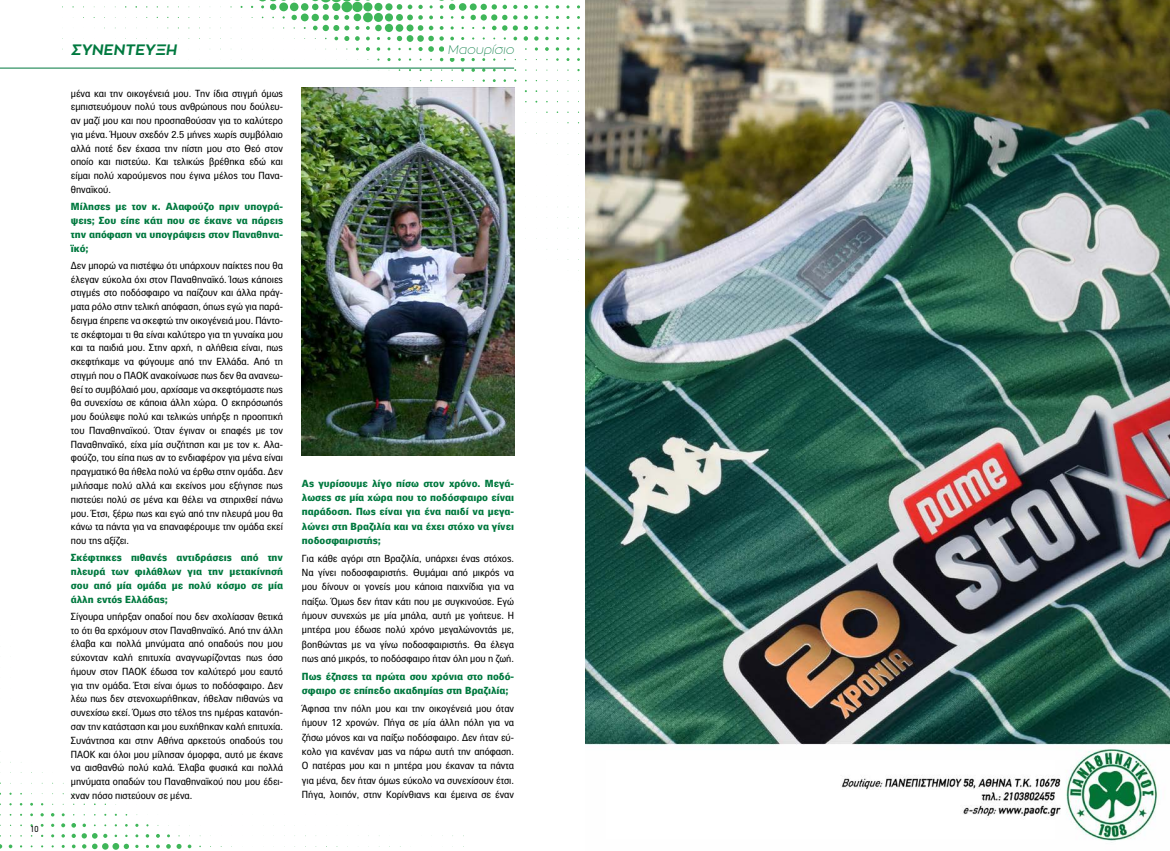
<style>
.page{position:relative;width:1170px;height:851px;background:#fff}
.page>*{position:absolute;margin:0;border:0;box-sizing:border-box;transform-origin:0 0}
.t1{font:700 15px "Zona Pro";color:#00793f}
.t2{font:100 12.5px "Zona Pro";color:#00793f}
.t3{font:10px/13.8px "PF Paperback";color:#000;text-align:justify}
.t4{font:900 10px/13.8px "PF Paperback";color:#00793f;text-align:justify}
.t5{font:8.75px "PF Din Text";color:#000}
</style>
<div class="page">
<div style="left:374px;top:3px;width:8px;height:8px;background:#3fb659;border-radius:50%"></div>
<div style="left:385px;top:3px;width:7px;height:8px;background:#3fb659;border-radius:50%"></div>
<div style="left:459px;top:3px;width:7px;height:8px;background:#3fb659;border-radius:50%"></div>
<div style="left:469px;top:3px;width:7px;height:7px;background:#3fb659;border-radius:50%"></div>
<div style="left:480px;top:4px;width:7px;height:6px;background:#3fb659;border-radius:50%"></div>
<svg style="left:534px;top:5px;width:4px;height:4px"></svg>
<svg style="left:555px;top:5px;width:4px;height:4px"></svg>
<svg style="left:374px;top:13px;width:9px;height:9px"></svg>
<div style="left:385px;top:13px;width:8px;height:8px;background:#3fb659;border-radius:50%"></div>
<svg style="left:470px;top:15px;width:6px;height:5px"></svg>
<div style="left:480px;top:14px;width:7px;height:7px;background:#3fb659;border-radius:50%"></div>
<svg style="left:534px;top:16px;width:4px;height:3px"></svg>
<div style="left:385px;top:24px;width:8px;height:8px;background:#3fb659;border-radius:50%"></div>
<svg style="left:534px;top:26px;width:4px;height:4px"></svg>
<svg style="left:545px;top:26px;width:3px;height:4px"></svg>
<svg style="left:251px;top:0;width:130px;height:41px"></svg>
<svg style="left:491px;top:4px;width:37px;height:37px"></svg>
<svg style="left:534px;top:36px;width:4px;height:5px"></svg>
<svg style="left:366px;top:47px;width:4px;height:4px"></svg>
<svg style="left:376px;top:47px;width:4px;height:4px"></svg>
<svg style="left:535px;top:47px;width:3px;height:4px"></svg>
<svg style="left:545px;top:47px;width:3px;height:4px"></svg>
<svg style="left:555px;top:47px;width:4px;height:4px"></svg>
<svg style="left:396px;top:0;width:68px;height:62px"></svg>
<svg style="left:471px;top:58px;width:4px;height:3px"></svg>
<svg style="left:188px;top:844px;width:3px;height:4px"></svg>
<svg style="left:166px;top:843px;width:15px;height:5px"></svg>
<svg style="left:156px;top:844px;width:4px;height:4px"></svg>
<svg style="left:124px;top:843px;width:5px;height:5px"></svg>
<svg style="left:112px;top:842px;width:7px;height:7px"></svg>
<svg style="left:72px;top:844px;width:4px;height:4px"></svg>
<svg style="left:9px;top:844px;width:3px;height:4px"></svg>
<svg style="left:156px;top:834px;width:4px;height:3px"></svg>
<svg style="left:72px;top:833px;width:4px;height:4px"></svg>
<svg style="left:82px;top:823px;width:25px;height:26px"></svg>
<svg style="left:71px;top:823px;width:5px;height:4px"></svg>
<svg style="left:61px;top:823px;width:4px;height:4px"></svg>
<div style="left:444px;top:43px;width:78px;height:14px;background:#fff"></div>
<img style="left:585px;top:0;width:584px;height:841px">
<hr style="left:0;top:68px;width:514px;height:1px;background:#00793f">
<img style="left:302px;top:88px;width:212px;height:367px">
<p class="t5" style="left:30px;top:823px;width:10px">10</p>
<h1 class="t1" style="left:71px;top:40px;width:110px">ΣΥΝΈΝΤΕΥΞΗ</h1>
<p class="t2" style="left:447px;top:42px;width:70px">Μαουρίσιο</p>
<p class="t3" style="left:71px;top:86px;width:214px">μένα και την οικογένειά μου. Την ίδια στιγμή όμως εμπιστευόμουν πολύ τους ανθρώπους που δούλευ&shy;αν μαζί μου και που προσπαθούσαν για το καλύτερο για μένα. Ήμουν σχεδόν 2.5 μήνες χωρίς συμβόλαιο αλλά ποτέ δεν έχασα την πίστη μου στο Θεό στον οποίο και πιστεύω. Και τελικώς βρέθηκα εδώ και είμαι πολύ χαρούμενος που έγινα μέλος του Πανα&shy;θηναϊκού.</p>
<p class="t4" style="left:71px;top:199px;width:214px">Μίλησες με τον κ. Αλαφούζο πριν υπογρά&shy;ψεις; Σου είπε κάτι που σε έκανε να πάρεις την απόφαση να υπογράψεις στον Παναθηνα&shy;ϊκό;</p>
<p class="t3" style="left:71px;top:258px;width:214px">Δεν μπορώ να πιστέψω ότι υπάρχουν παίκτες που θα έλεγαν εύκολα όχι στον Παναθηναϊκό. Ίσως κάποιες στιγμές στο ποδόσφαιρο να παίζουν και άλλα πράγ&shy;ματα ρόλο στην τελική απόφαση, όπως εγώ για παρά&shy;δειγμα έπρεπε να σκεφτώ την οικογένειά μου. Πάντο&shy;τε σκέφτομαι τι θα είναι καλύτερο για τη γυναίκα μου και τα παιδιά μου. Στην αρχή, η αλήθεια είναι, πως σκεφτήκαμε να φύγουμε από την Ελλάδα. Από τη στιγμή που ο ΠΑΟΚ ανακοίνωσε πως δεν θα ανανεω&shy;θεί το συμβόλαιό μου, αρχίσαμε να σκεφτόμαστε πως θα συνεχίσω σε κάποια άλλη χώρα. Ο εκπρόσωπός μου δούλεψε πολύ και τελικώς υπήρξε η προοπτική του Παναθηναϊκού. Όταν έγιναν οι επαφές με τον Παναθηναϊκό, είχα μία συζήτηση και με τον κ. Αλα&shy;φούζο, του είπα πως αν το ενδιαφέρον για μένα είναι πραγματικό θα ήθελα πολύ να έρθω στην ομάδα. Δεν μιλήσαμε πολύ αλλά και εκείνος μου εξήγησε πως πιστεύει πολύ σε μένα και θέλει να στηριχθεί πάνω μου. Έτσι, ξέρω πως και εγώ από την πλευρά μου θα κάνω τα πάντα για να επαναφέρουμε την ομάδα εκεί που της αξίζει.</p>
<p class="t4" style="left:71px;top:550px;width:214px">Σκέφτηκες πιθανές αντιδράσεις από την πλευρά των φιλάθλων για την μετακίνησή σου από μία ομάδα με πολύ κόσμο σε μία άλλη εντός Ελλάδας;</p>
<p class="t3" style="left:71px;top:609px;width:214px">Σίγουρα υπήρξαν οπαδοί που δεν σχολίασαν θετικά το ότι θα ερχόμουν στον Παναθηναϊκό. Από την άλλη έλαβα και πολλά μηνύματα από οπαδούς που μου εύχονταν καλή επιτυχία αναγνωρίζοντας πως όσο ήμουν στον ΠΑΟΚ έδωσα τον καλύτερό μου εαυτό για την ομάδα. Έτσι είναι όμως το ποδόσφαιρο. Δεν λέω πως δεν στενοχωρήθηκαν, ήθελαν πιθανώς να συνεχίσω εκεί. Όμως στο τέλος της ημέρας κατανόη&shy;σαν την κατάσταση και μου ευχήθηκαν καλή επιτυχία.<br>Συνάντησα και στην Αθήνα αρκετούς οπαδούς του ΠΑΟΚ και όλοι μου μίλησαν όμορφα, αυτό με έκανε να αισθανθώ πολύ καλά. Έλαβα φυσικά και πολλά μηνύματα οπαδών του Παναθηναϊκού που μου έδει&shy;χναν πόσο πιστεύουν σε μένα.</p>
<p class="t4" style="left:302px;top:475px;width:214px;line-height:14.2px">Ας γυρίσουμε λίγο πίσω στον χρόνο. Μεγά&shy;λωσες σε μία χώρα που το ποδόσφαιρο είναι παράδοση. Πως είναι για ένα παιδί να μεγα&shy;λώνει στη Βραζιλία και να έχει στόχο να γίνει ποδοσφαιριστής;</p>
<p class="t3" style="left:302px;top:550px;width:214px;line-height:14.2px">Για κάθε αγόρι στη Βραζιλία, υπάρχει ένας στόχος.<br>Να γίνει ποδοσφαιριστής. Θυμάμαι από μικρός να μου δίνουν οι γονείς μου κάποια παιχνίδια για να παίξω. Όμως δεν ήταν κάτι που με συγκινούσε. Εγώ ήμουν συνεχώς με μία μπάλα, αυτή με γοήτευε. Η μητέρα μου έδωσε πολύ χρόνο μεγαλώνοντάς με, βοηθώντας με να γίνω ποδοσφαιριστής. Θα έλεγα πως από μικρός, το ποδόσφαιρο ήταν όλη μου η ζωή.</p>
<p class="t4" style="left:302px;top:668px;width:214px;line-height:14.2px">Πως έζησες τα πρώτα σου χρόνια στο ποδό&shy;σφαιρο σε επίπεδο ακαδημίας στη Βραζιλία;</p>
<p class="t3" style="left:302px;top:701px;width:214px;line-height:14.2px">Άφησα την πόλη μου και την οικογένειά μου όταν ήμουν 12 χρονών. Πήγα σε μία άλλη πόλη για να ζήσω μόνος και να παίξω ποδόσφαιρο. Δεν ήταν εύ&shy;κολο για κανέναν μας να πάρω αυτή την απόφαση.<br>Ο πατέρας μου και η μητέρα μου έκαναν τα πάντα για μένα, δεν ήταν όμως εύκολο να συνεχίσουν έτσι.<br>Πήγα, λοιπόν, στην Κορίνθιανς και έμεινα σε έναν</p>
</div>
